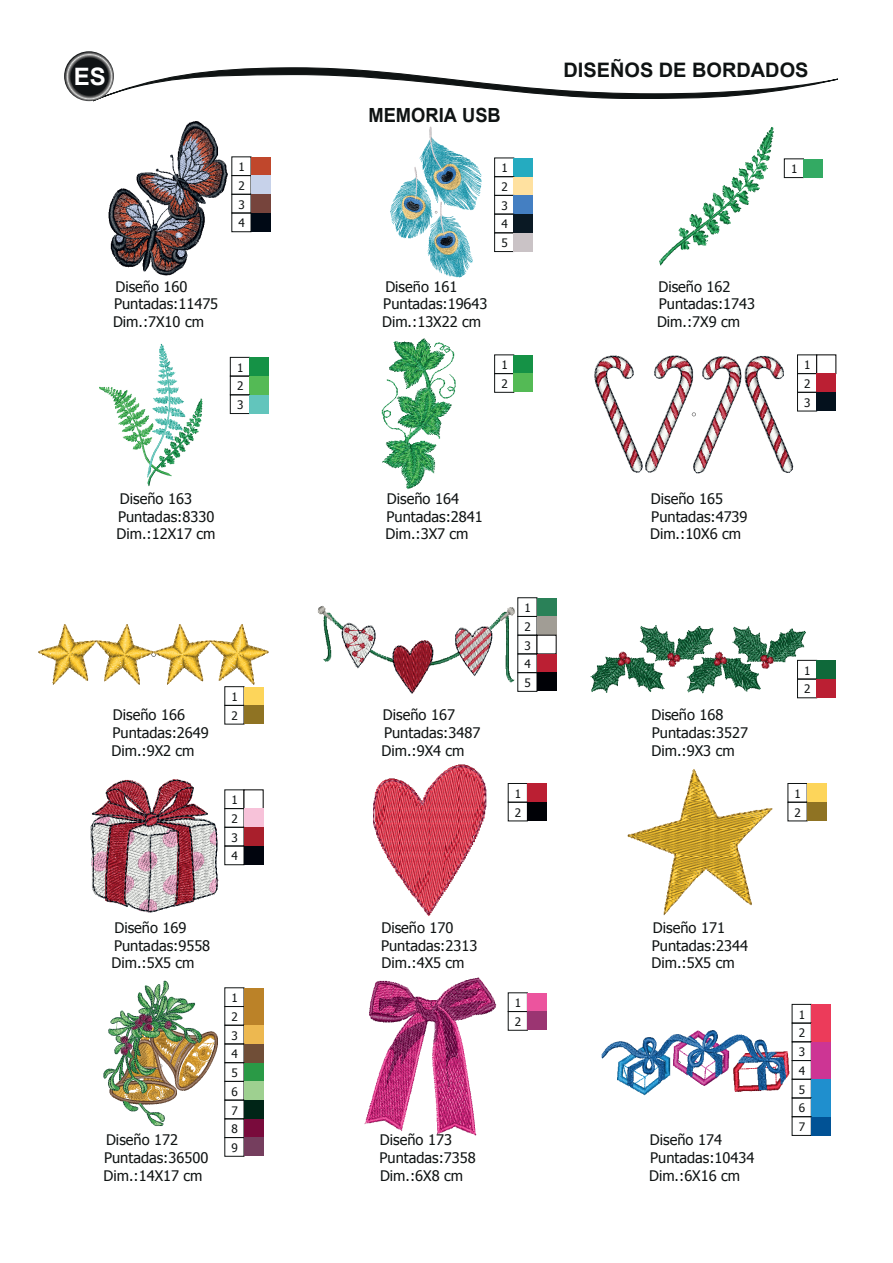
<style>
.page{position:relative;width:893px;height:1263px;background:#fff}
.page>*{position:absolute;margin:0;border:0;box-sizing:border-box;transform-origin:0 0}
.t1{font:700 24px "Arial";color:#fff}
.t2{font:700 19.95px "Arial";color:#0f1313}
.t3{font:700 19.5px "Arial";color:#0f1313;scale:.94 1}
.t4{font:14.55px/17.7px "Tahoma";color:#0f1313}
.t5{font:11.7px/18.8px "Tahoma";color:#0f1313}
</style>
<div class="page">
<img style="left:364px;top:977px;width:133px;height:159px">
<img style="left:103px;top:980px;width:115px;height:146px">
<img style="left:627px;top:769px;width:146px;height:147px">
<img style="left:373px;top:764px;width:114px;height:152px">
<img style="left:381px;top:338px;width:75px;height:151px">
<img style="left:108px;top:121px;width:132px;height:155px">
<img style="left:390px;top:126px;width:92px;height:152px">
<img style="left:659px;top:127px;width:125px;height:139px">
<img style="left:99px;top:343px;width:104px;height:144px">
<img style="left:594px;top:354px;width:209px;height:120px">
<img style="left:38px;top:624px;width:231px;height:70px">
<img style="left:317px;top:597px;width:206px;height:97px">
<img style="left:590px;top:625px;width:220px;height:74px">
<img style="left:90px;top:779px;width:154px;height:134px">
<img style="left:601px;top:1020px;width:191px;height:88px">
<div style="left:251px;top:157px;width:19px;height:19px;background:#c0472c"></div>
<div style="left:251px;top:176px;width:19px;height:18px;background:#c7d2ea"></div>
<div style="left:232px;top:194px;width:19px;height:19px;border:1px solid #0f1313"></div>
<div style="left:251px;top:194px;width:19px;height:19px;background:#76443c"></div>
<div style="left:230px;top:357px;width:20px;height:19px;border:1px solid #0f1313"></div>
<div style="left:249px;top:357px;width:20px;height:19px;background:#159246"></div>
<div style="left:230px;top:376px;width:20px;height:19px;border:1px solid #0f1313"></div>
<div style="left:249px;top:376px;width:20px;height:19px;background:#54ba55"></div>
<div style="left:244px;top:687px;width:19px;height:18px;background:#fdd55a"></div>
<div style="left:244px;top:705px;width:19px;height:19px;background:#8f7323"></div>
<div style="left:807px;top:783px;width:19px;height:19px;background:#fdd55a"></div>
<div style="left:788px;top:802px;width:19px;height:19px;border:1px solid #0f1313"></div>
<div style="left:807px;top:802px;width:19px;height:19px;background:#8f7323"></div>
<div style="left:792px;top:1004px;width:19px;height:19px;border:1px solid #0f1313"></div>
<div style="left:811px;top:1004px;width:19px;height:19px;background:#ec3b5a"></div>
<div style="left:792px;top:1023px;width:19px;height:19px;border:1px solid #0f1313"></div>
<div style="left:811px;top:1023px;width:19px;height:19px;background:#ec3b5a"></div>
<div style="left:811px;top:1042px;width:19px;height:18px;background:#cd3594"></div>
<div style="left:811px;top:1060px;width:19px;height:19px;background:#cd3594"></div>
<div style="left:792px;top:1079px;width:19px;height:19px;border:1px solid #0f1313"></div>
<div style="left:811px;top:1079px;width:19px;height:19px;background:#1f8fce"></div>
<div style="left:811px;top:1098px;width:19px;height:19px;background:#1f8fce"></div>
<div style="left:811px;top:1117px;width:19px;height:18px;background:#015295"></div>
<div style="left:514px;top:355px;width:19px;height:19px;background:#159246"></div>
<div style="left:494px;top:373px;width:20px;height:19px;border:1px solid #0f1313"></div>
<div style="left:514px;top:374px;width:19px;height:18px;background:#54ba55"></div>
<div style="left:230px;top:395px;width:20px;height:19px;border:1px solid #0f1313"></div>
<div style="left:249px;top:395px;width:20px;height:18px;background:#62c5bc"></div>
<div style="left:232px;top:213px;width:19px;height:19px;border:1px solid #0f1313"></div>
<div style="left:251px;top:213px;width:19px;height:19px;background:#000915"></div>
<div style="left:494px;top:158px;width:20px;height:19px;border:1px solid #0f1313"></div>
<div style="left:514px;top:158px;width:19px;height:19px;background:#25abc0"></div>
<div style="left:514px;top:177px;width:19px;height:18px;background:#ffe1a0"></div>
<div style="left:494px;top:195px;width:20px;height:19px;border:1px solid #0f1313"></div>
<div style="left:514px;top:195px;width:19px;height:19px;background:#447fc2"></div>
<div style="left:797px;top:355px;width:20px;height:19px;border:1px solid #0f1313"></div>
<div style="left:816px;top:355px;width:20px;height:19px;background:#fff"></div>
<div style="left:797px;top:373px;width:20px;height:19px;border:1px solid #0f1313"></div>
<div style="left:817px;top:374px;width:19px;height:18px;background:#bb1f33"></div>
<div style="left:797px;top:392px;width:20px;height:19px;border:1px solid #0f1313"></div>
<div style="left:817px;top:392px;width:19px;height:19px;background:#04111d"></div>
<div style="left:494px;top:214px;width:20px;height:19px;border:1px solid #0f1313"></div>
<div style="left:514px;top:214px;width:19px;height:19px;background:#0a1924"></div>
<div style="left:494px;top:233px;width:20px;height:19px;border:1px solid #0f1313"></div>
<div style="left:514px;top:233px;width:19px;height:19px;background:#cac3c6"></div>
<div style="left:537px;top:598px;width:19px;height:18px;background:#2a8158"></div>
<div style="left:537px;top:616px;width:19px;height:19px;background:#a19d95"></div>
<div style="left:797px;top:660px;width:20px;height:19px;border:1px solid #0f1313"></div>
<div style="left:817px;top:660px;width:19px;height:19px;background:#0f693a"></div>
<div style="left:797px;top:679px;width:20px;height:19px;border:1px solid #0f1313"></div>
<div style="left:817px;top:679px;width:19px;height:19px;background:#bb1f33"></div>
<div style="left:518px;top:635px;width:19px;height:19px;border:1px solid #0f1313"></div>
<div style="left:537px;top:654px;width:19px;height:19px;background:#bb1f33"></div>
<div style="left:225px;top:790px;width:19px;height:19px;border:1px solid #0f1313"></div>
<div style="left:244px;top:808px;width:19px;height:19px;background:#f7c2d9"></div>
<div style="left:225px;top:827px;width:19px;height:19px;border:1px solid #0f1313"></div>
<div style="left:244px;top:827px;width:19px;height:19px;background:#a91f2c"></div>
<div style="left:225px;top:846px;width:19px;height:19px;border:1px solid #0f1313"></div>
<div style="left:244px;top:846px;width:19px;height:19px;background:#01050e"></div>
<div style="left:537px;top:673px;width:19px;height:18px;background:#000106"></div>
<div style="left:244px;top:988px;width:19px;height:18px;background:#bb8228"></div>
<div style="left:244px;top:1006px;width:19px;height:19px;background:#bb8228"></div>
<div style="left:527px;top:993px;width:20px;height:18px;background:#ec549e"></div>
<div style="left:508px;top:1011px;width:19px;height:19px;border:1px solid #0f1313"></div>
<div style="left:527px;top:1011px;width:20px;height:19px;background:#9b3572"></div>
<div style="left:225px;top:1025px;width:19px;height:19px;border:1px solid #0f1313"></div>
<div style="left:244px;top:1025px;width:19px;height:19px;background:#edb850"></div>
<div style="left:244px;top:1044px;width:19px;height:19px;background:#704e37"></div>
<div style="left:244px;top:1063px;width:19px;height:18px;background:#2a9a46"></div>
<div style="left:225px;top:1081px;width:19px;height:19px;border:1px solid #0f1313"></div>
<div style="left:244px;top:1081px;width:19px;height:19px;background:#9ed090"></div>
<div style="left:225px;top:1100px;width:19px;height:19px;border:1px solid #0f1313"></div>
<div style="left:244px;top:1100px;width:19px;height:19px;background:#002517"></div>
<div style="left:244px;top:1119px;width:19px;height:18px;background:#790b3c"></div>
<div style="left:244px;top:1137px;width:19px;height:19px;background:#753e5e"></div>
<div style="left:527px;top:783px;width:20px;height:19px;background:#bb1f33"></div>
<div style="left:527px;top:802px;width:20px;height:19px;background:#000106"></div>
<div style="left:784px;top:159px;width:20px;height:19px;border:1px solid #0f1313"></div>
<div style="left:803px;top:159px;width:20px;height:19px;background:#33aa63"></div>
<svg style="left:94px;top:67px;width:744px;height:34px"></svg>
<svg style="left:64px;top:51px;width:50px;height:50px;background:#3c3e3f"></svg>
<h1 class="t1" style="left:74px;top:61px;width:34px">ES</h1>
<h3 class="t3" style="left:368px;top:102px;width:142px">MEMORIA USB</h3>
<h2 class="t2" style="left:563px;top:57px;width:246px">DISEÑOS DE BORDADOS</h2>
<p class="t5" style="left:239px;top:157px;width:8px;text-align:justify">1<br>2<br>3</p>
<p class="t5" style="left:239px;top:213px;width:8px">4</p>
<p class="t5" style="left:501px;top:158px;width:8px;text-align:justify">1<br>2<br>3</p>
<p class="t5" style="left:501px;top:214px;width:8px">4<br>5</p>
<p class="t4" style="left:113px;top:277px;width:107px">Diseño 160<br>Puntadas:11475<br>Dim.:7X10 cm</p>
<p class="t4" style="left:382px;top:277px;width:107px">Diseño 161<br>Puntadas:19643<br>Dim.:13X22 cm</p>
<p class="t4" style="left:657px;top:277px;width:100px">Diseño 162<br>Puntadas:1743<br>Dim.:7X9 cm</p>
<p class="t5" style="left:237px;top:358px;width:8px">1<br>2</p>
<p class="t5" style="left:237px;top:395px;width:8px">3</p>
<p class="t5" style="left:501px;top:355px;width:8px">1<br>2</p>
<p class="t5" style="left:791px;top:159px;width:8px">1</p>
<p class="t5" style="left:804px;top:355px;width:8px;text-align:justify">1<br>2<br>3</p>
<p class="t4" style="left:117px;top:489px;width:100px">Diseño 163<br>Puntadas:8330<br>Dim.:12X17 cm</p>
<p class="t4" style="left:386px;top:489px;width:99px">Diseño 164<br>Puntadas:2841<br>Dim.:3X7 cm</p>
<p class="t4" style="left:650px;top:489px;width:99px">Diseño 165<br>Puntadas:4739<br>Dim.:10X6 cm</p>
<p class="t5" style="left:524px;top:598px;width:8px">1<br>2</p>
<p class="t5" style="left:524px;top:635px;width:8px">3<br>4</p>
<p class="t5" style="left:524px;top:673px;width:8px">5</p>
<p class="t5" style="left:232px;top:687px;width:8px">1<br>2</p>
<p class="t4" style="left:111px;top:705px;width:99px">Diseño 166<br>Puntadas:2649<br>Dim.:9X2 cm</p>
<p class="t4" style="left:382px;top:705px;width:100px">Diseño 167<br>Puntadas:3487<br>Dim.:9X4 cm</p>
<p class="t4" style="left:651px;top:705px;width:98px">Diseño 168<br>Puntadas:3527<br>Dim.:9X3 cm</p>
<p class="t5" style="left:231px;top:790px;width:8px;text-align:justify">1<br>2<br>3<br>4</p>
<p class="t4" style="left:114px;top:918px;width:74px">Diseño 169</p>
<p class="t4" style="left:111px;top:936px;width:100px">Puntadas:9558<br>Dim.:5X5 cm</p>
<p class="t5" style="left:515px;top:784px;width:8px">1<br>2</p>
<p class="t4" style="left:381px;top:918px;width:98px">Diseño 170<br>Puntadas:2313<br>Dim.:4X5 cm</p>
<p class="t4" style="left:652px;top:918px;width:98px">Diseño 171<br>Puntadas:2344<br>Dim.:5X5 cm</p>
<p class="t5" style="left:232px;top:988px;width:8px">1<br>2</p>
<p class="t5" style="left:515px;top:993px;width:8px">1<br>2</p>
<p class="t5" style="left:231px;top:1025px;width:8px;text-align:justify">3<br>4<br>5<br>6<br>7<br>8<br>9</p>
<p class="t4" style="left:106px;top:1130px;width:74px">Diseño 172</p>
<p class="t4" style="left:380px;top:1130px;width:74px">Diseño 173</p>
<p class="t4" style="left:104px;top:1148px;width:106px">Puntadas:36500<br>Dim.:14X17 cm</p>
<p class="t4" style="left:380px;top:1148px;width:98px">Puntadas:7358<br>Dim.:6X8 cm</p>
<p class="t4" style="left:649px;top:1130px;width:107px">Diseño 174<br>Puntadas:10434<br>Dim.:6X16 cm</p>
<p class="t5" style="left:804px;top:660px;width:8px">1<br>2</p>
<p class="t5" style="left:795px;top:784px;width:8px">1<br>2</p>
<p class="t5" style="left:799px;top:1004px;width:8px;text-align:justify">1<br>2<br>3<br>4<br>5<br>6<br>7</p>
</div>
